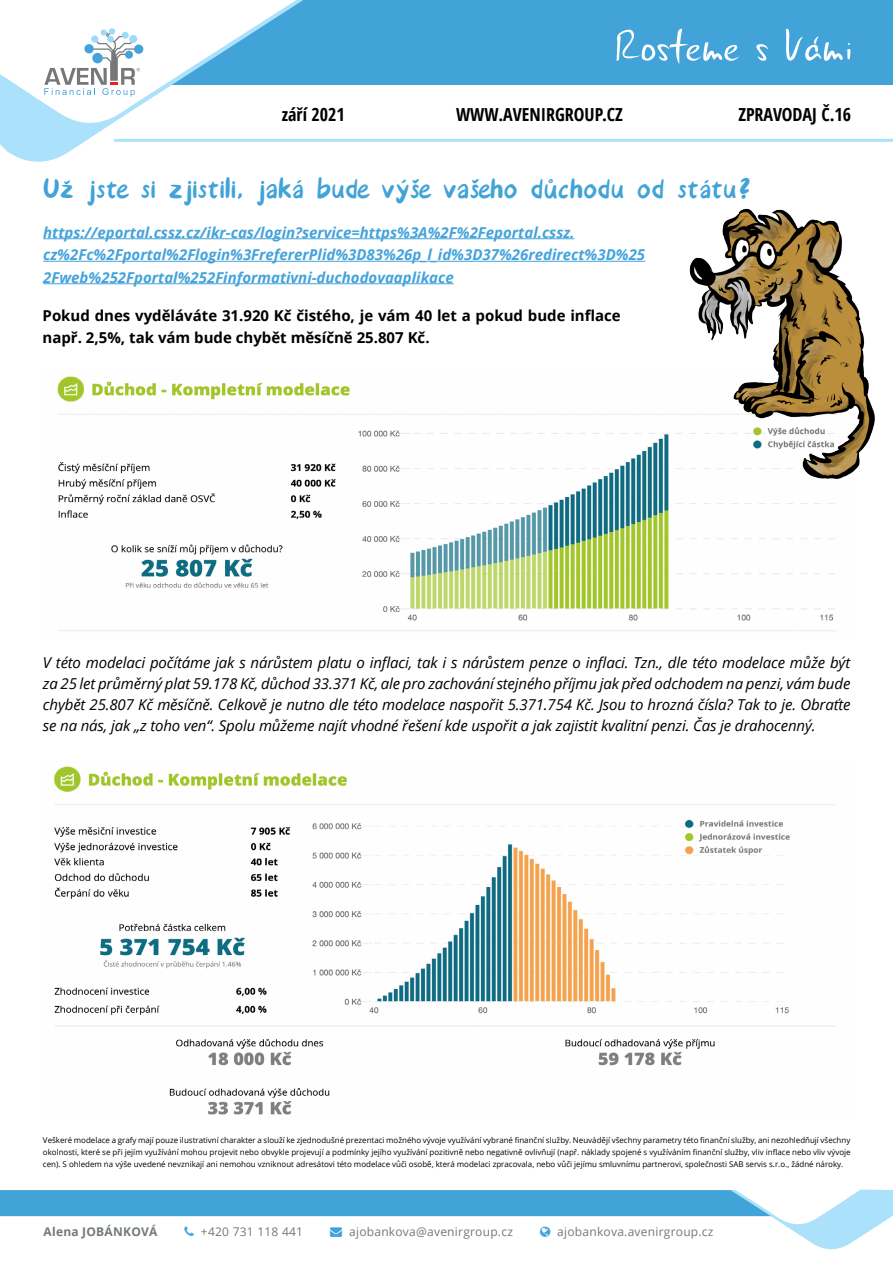
<style>
.page{position:relative;width:893px;height:1263px;background:#fff}
.page>*{position:absolute;margin:0;border:0;box-sizing:border-box;transform-origin:0 0}
.t1{font:36px "Avenir Font";color:#41a3d8}
.t2{font:700 condensed 18px "Open Sans";color:#000}
.t3{font:italic 15px/21px "Open Sans";letter-spacing:-.01em;color:#000;text-align:justify}
.t4{font:italic 700 15px/22.5px "Open Sans";color:#44a3db}
.t5{font:700 15px/22.5px "Open Sans";color:#000}
.t6{font:12px "Open Sans";letter-spacing:.02em;color:#757779}
.t7{font:700 12px "Open Sans";letter-spacing:.02em;color:#757779}
.t8{font:7.95px/12px "Open Sans";color:#000;text-align:justify}
.s1{color:#40a4da}
</style>
<div class="page">
<div style="left:22px;top:0;width:871px;height:85px;background:#41a3d8"></div>
<svg style="left:0;top:0;width:328px;height:162px"></svg>
<svg style="left:617px;top:29px;width:123px;height:35px"></svg>
<svg style="left:756px;top:44px;width:13px;height:17px"></svg>
<svg style="left:786px;top:29px;width:64px;height:32px"></svg>
<svg style="left:0;top:0;width:302px;height:129px"></svg>
<hr style="left:115px;top:139px;width:778px;height:3px;background:#abe1fa">
<hr style="left:43px;top:238px;width:532px;height:1px;background:#44a3db">
<hr style="left:43px;top:261px;width:602px;height:1px;background:#44a3db">
<hr style="left:43px;top:283px;width:411px;height:1px;background:#44a3db">
<img style="left:57px;top:376px;width:780px;height:255px">
<img style="left:54px;top:766px;width:781px;height:349px">
<img style="left:678px;top:208px;width:197px;height:286px">
<svg style="left:0;top:1189px;width:893px;height:61px"></svg>
<h2 class="t2" style="left:282px;top:101px;width:65px">září 2021</h2>
<h2 class="t2" style="left:456px;top:101px;width:168px">WWW.AVENIRGROUP.CZ</h2>
<h2 class="t2" style="left:738px;top:101px;width:114px">ZPRAVODAJ Č.16</h2>
<h1 class="t1" style="left:43px;top:174px;width:710px">Už jste si zjistili, jaká bude výše vašeho důchodu od státu?</h1>
<h3 class="t4" style="left:43px;top:221px;width:603px">https://eportal.cssz.cz/ikr-cas/login?service=https%3A%2F%2Feportal.cssz. cz%2Fc%2Fportal%2Flogin%3FrefererPlid%3D83%26p_l_id%3D37%26redirect%3D%25<br>2Fweb%252Fportal%252Finformativni-duchodovaaplikace</h3>
<h3 class="t5" style="left:43px;top:304px;width:580px">Pokud dnes vyděláváte 31.920 Kč čistého, je vám 40 let a pokud bude inflace např. 2,5%, tak vám bude chybět měsíčně 25.807 Kč.</h3>
<p class="t3" style="left:43px;top:651px;width:809px">V této modelaci počítáme jak s nárůstem platu o inflaci, tak i s nárůstem penze o inflaci. Tzn., dle této modelace může být za 25 let průměrný plat 59.178 Kč, důchod 33.371 Kč, ale pro zachování stejného příjmu jak před odchodem na penzi, vám bude chybět 25.807 Kč měsíčně. Celkově je nutno dle této modelace naspořit 5.371.754 Kč. Jsou to hrozná čísla? Tak to je. Obraťte se na nás, jak „z toho ven“. Spolu můžeme najít vhodné řešení kde uspořit a jak zajistit kvalitní penzi. Čas je drahocenný.</p>
<p class="t8" style="left:43px;top:1134px;width:809px">Veškeré modelace a grafy mají pouze ilustrativní charakter a slouží ke zjednodušné prezentaci možného vývoje využívání vybrané finanční služby. Neuvádějí všechny parametry této finanční služby, ani nezohledňují všechny okolnosti, které se při jejím využívání mohou projevit nebo obvykle projevují a podmínky jejího využívání pozitivně nebo negativně ovlivňují (např. náklady spojené s využíváním finanční služby, vliv inflace nebo vliv vývoje cen). S ohledem na výše uvedené nevznikají ani nemohou vzniknout adresátovi této modelace vůči osobě, která modelaci zpracovala, nebo vůči jejímu smluvnímu partnerovi, společnosti SAB servis s.r.o., žádné nároky.</p>
<h3 class="t7" style="left:44px;top:1223px;width:115px">Alena JOBÁNKOVÁ</h3>
<h3 class="t6" style="left:201px;top:1223px;width:104px">+420 731 118 441</h3>
<h3 class="t6" style="left:330px;top:1223px;width:184px"><span class="s1">→</span> ajobankova@avenirgroup.cz</h3>
<h3 class="t6" style="left:557px;top:1223px;width:158px">ajobankova.avenirgroup.cz</h3>
</div>
